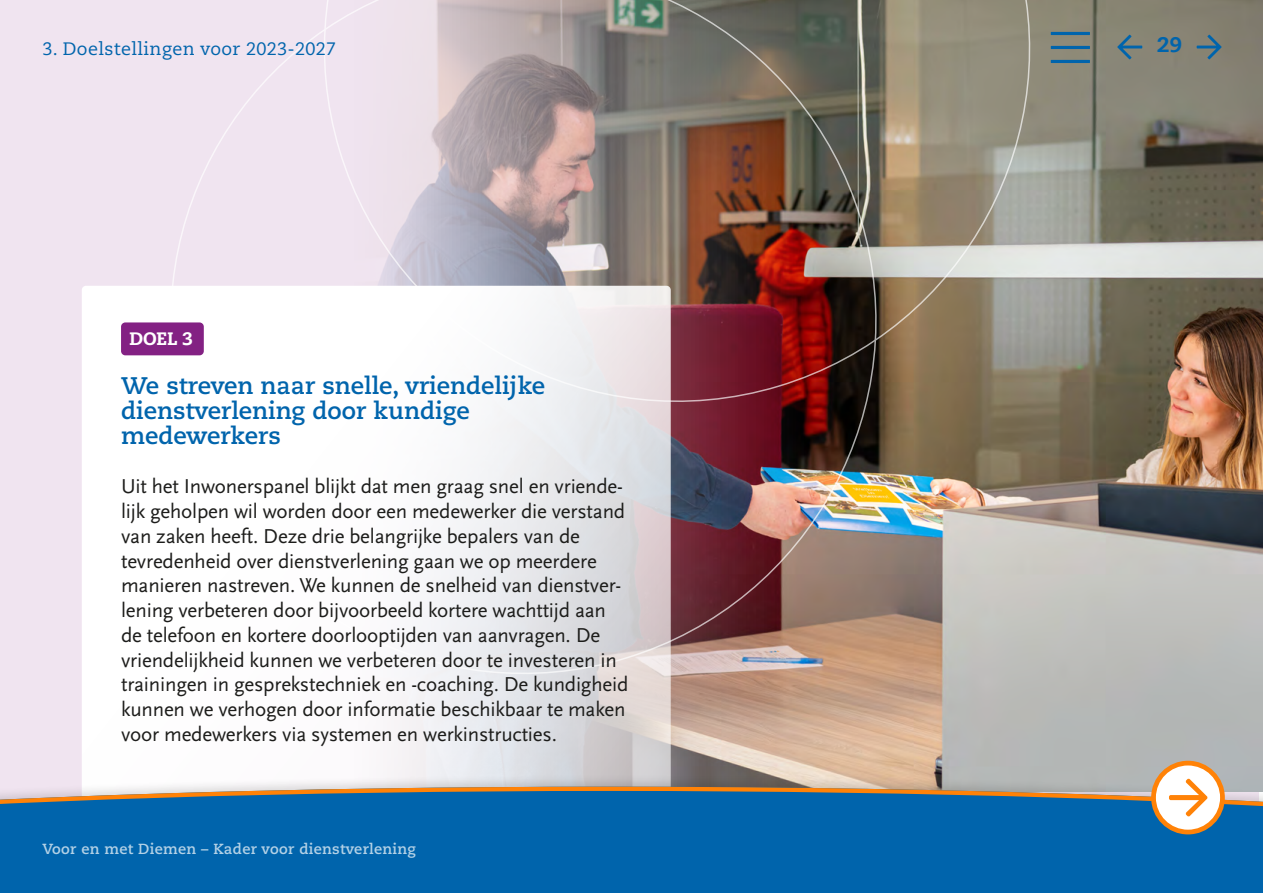
<style>
.page{position:relative;width:1263px;height:893px;background:#fff}
.page>*{position:absolute;margin:0;border:0;box-sizing:border-box;transform-origin:0 0}
.Naam_van_doel_of_act{font:700 24px/24.8px "Caecilia LT Pro 75";color:#0064ac}
.Broodtekst{font:21px/24.8px "Scala Sans Pro";letter-spacing:-.01em;color:#1d1d1b}
.t1{font:800 21px "Caecilia LT Pro 85";color:#0064ac}
.t2{font:18px "Caecilia LT Pro 55 Roman";letter-spacing:.02em;color:#0064ac}
.Label__doel__actie{font:800 18px "Caecilia LT Pro 85";color:#fff}
.t3{font:700 14.7px "Caecilia LT Pro 75";letter-spacing:.02em;color:#b3d1e6}
</style>
<div class="page">
<div style="left:0;top:0;width:1259px;height:830px;background:#f0e4f0"></div>
<img style="left:671px;top:0;width:592px;height:774px">
<img style="left:671px;top:0;width:575px;height:721px">
<svg style="left:919px;top:0;width:153px;height:444px;background:#97917f"></svg>
<img style="left:172px;top:0;width:747px;height:716px">
<svg style="left:82px;top:286px;width:589px;height:513px;fill:#fdfcfd"></svg>
<div style="left:121px;top:322px;width:83px;height:33px;background:#832183;border-radius:4px"></div>
<div style="left:0;top:774px;width:1263px;height:119px;background:#1d1d1b;opacity:.15"></div>
<svg style="left:0;top:787px;width:1263px;height:4px"></svg>
<div style="left:0;top:791px;width:1263px;height:102px;background:#0064ac"></div>
<hr style="left:1051px;top:32px;width:39px;height:3px;background:#0064ac">
<hr style="left:1051px;top:46px;width:39px;height:3px;background:#0064ac">
<hr style="left:1051px;top:60px;width:39px;height:3px;background:#0064ac">
<svg style="left:1151px;top:761px;width:74px;height:73px;background:#dbc5ad"></svg>
<svg style="left:1197px;top:35px;width:24px;height:24px"></svg>
<svg style="left:1117px;top:35px;width:25px;height:24px"></svg>
<p class="t2" style="left:43px;top:37px;width:295px">3. Doelstellingen voor 2023-2027</p>
<p class="t1" style="left:1157px;top:30px;width:26px">29</p>
<p class="Label__doel__actie" style="left:130px;top:326px;width:65px">DOEL 3</p>
<p class="Naam_van_doel_of_act" style="left:121px;top:373px;width:426px">We streven naar snelle, vriendelijke dienstverlening door kundige medewerkers</p>
<p class="Broodtekst" style="left:121px;top:474px;width:509px">Uit het Inwonerspanel blijkt dat men graag snel en vriende&shy;lijk geholpen wil worden door een medewerker die verstand van zaken heeft. Deze drie belangrijke bepalers van de tevredenheid over dienstverlening gaan we op meerdere manieren nastreven. We kunnen de snelheid van dienstver&shy;lening verbeteren door bijvoorbeeld kortere wachttijd aan de telefoon en kortere doorlooptijden van aanvragen. De vriendelijkheid kunnen we verbeteren door te investeren in trainingen in gesprekstechniek en -coaching. De kundigheid kunnen we verhogen door informatie beschikbaar te maken voor medewerkers via systemen en werkinstructies.</p>
<p class="t3" style="left:43px;top:838px;width:375px">Voor en met Diemen – Kader voor dienstverlening</p>
</div>
